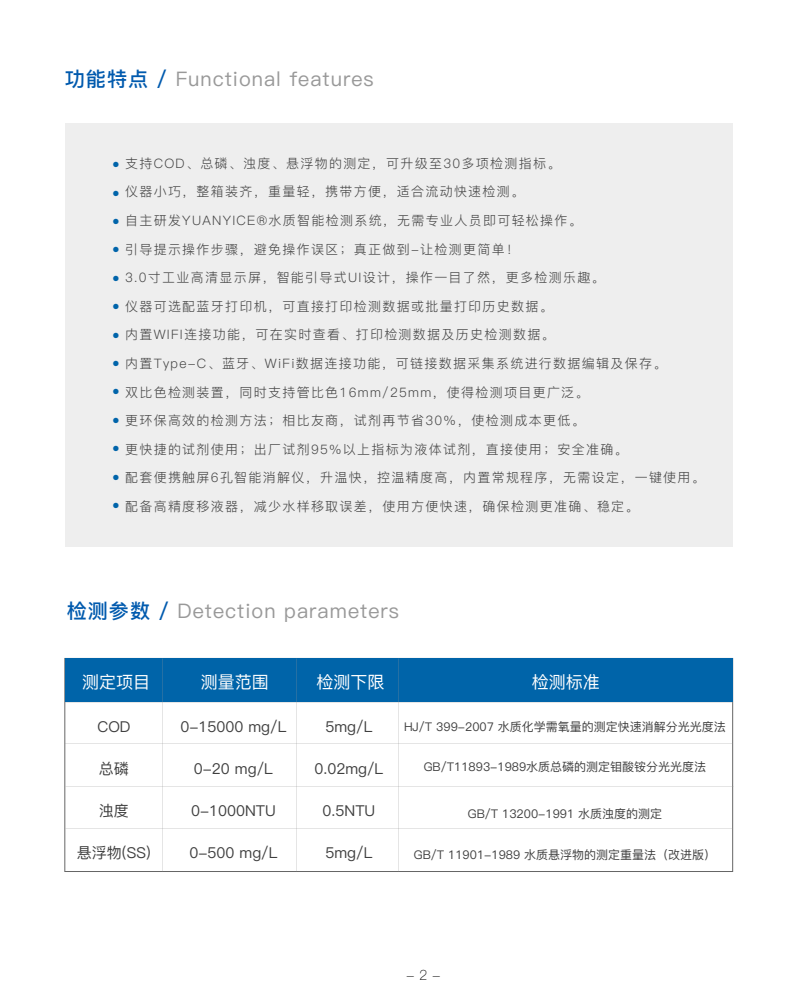
<style>
.page{position:relative;width:800px;height:1000px;background:#fff}
.page>*{position:absolute;margin:0;border:0;box-sizing:border-box;transform-origin:0 0}
.t1{font:20.1px "Ping Fang SC Medium";letter-spacing:.05em;color:#999}
.t2{font:17px "Ping Fang SC Medium";color:#fff}
.t3{font:15px "Ping Fang SC Medium";color:#3f3f3f}
.t4{font:14px "Ping Fang SC Light";color:#000}
.t5{font:13px/28.6px "Ping Fang SC Regular";letter-spacing:.1em;color:#444}
.t6{font:12px "Ping Fang SC Medium";color:#3f3f3f}
.t7{font:7px "Ping Fang SC Medium";color:#0064aa}
.s1{font-family:"Ping Fang SC Bold";color:#005aae}
</style>
<div class="page">
<div style="left:65px;top:123px;width:668px;height:424px;background:#eee"></div>
<div style="left:65px;top:658px;width:668px;height:44px;background:#0064a9"></div>
<h1 class="t1" style="left:65px;top:67px;width:310px"><span class="s1">功能特点 /</span> Functional features</h1>
<p class="t5" style="left:125px;top:149px;width:437px">支持COD、总磷、浊度、悬浮物的测定，可升级至30多项检测指标。仪器小巧，整箱装齐，重量轻，携带方便，适合流动快速检测。</p>
<p class="t5" style="left:125px;top:206px;width:458px">自主研发YUANYICE®水质智能检测系统，无需专业人员即可轻松操作。引导提示操作步骤，避免操作误区；真正做到-让检测更简单！</p>
<p class="t5" style="left:125px;top:263px;width:481px">3.0寸工业高清显示屏，智能引导式UI设计，操作一目了然，更多检测乐趣。仪器可选配蓝牙打印机，可直接打印检测数据或批量打印历史数据。<br>内置WIFI连接功能，可在实时查看、打印检测数据及历史检测数据。</p>
<p class="t5" style="left:125px;top:349px;width:543px">内置Type-C、蓝牙、WiFi数据连接功能，可链接数据采集系统进行数据编辑及保存。双比色检测装置，同时支持管比色16mm/25mm，使得检测项目更广泛。</p>
<p class="t5" style="left:125px;top:406px;width:461px">更环保高效的检测方法；相比友商，试剂再节省30%，使检测成本更低。</p>
<p class="t5" style="left:125px;top:435px;width:581px">更快捷的试剂使用；出厂试剂95%以上指标为液体试剂，直接使用；安全准确。<br>配套便携触屏6孔智能消解仪，升温快，控温精度高，内置常规程序，无需设定，一键使用。</p>
<p class="t5" style="left:125px;top:492px;width:515px">配备高精度移液器，减少水样移取误差，使用方便快速，确保检测更准确、稳定。</p>
<p class="t7" style="left:112px;top:160px;width:8px">●</p>
<p class="t7" style="left:112px;top:189px;width:8px">●</p>
<p class="t7" style="left:112px;top:217px;width:8px">●</p>
<p class="t7" style="left:112px;top:246px;width:8px">●</p>
<p class="t7" style="left:112px;top:274px;width:8px">●</p>
<p class="t7" style="left:112px;top:302px;width:8px">●</p>
<p class="t7" style="left:112px;top:331px;width:8px">●</p>
<p class="t7" style="left:112px;top:359px;width:8px">●</p>
<p class="t7" style="left:112px;top:388px;width:8px">●</p>
<p class="t7" style="left:112px;top:416px;width:8px">●</p>
<p class="t7" style="left:112px;top:444px;width:8px">●</p>
<p class="t7" style="left:112px;top:473px;width:8px">●</p>
<p class="t7" style="left:112px;top:501px;width:8px">●</p>
<h1 class="t1" style="left:67px;top:599px;width:334px"><span class="s1">检测参数 /</span> Detection parameters</h1>
<h2 class="t2" style="left:82px;top:672px;width:69px">测定项目</h2>
<h2 class="t2" style="left:201px;top:672px;width:70px">测量范围</h2>
<h2 class="t2" style="left:316px;top:672px;width:69px">检测下限</h2>
<h2 class="t2" style="left:532px;top:672px;width:69px">检测标准</h2>
<p class="t3" style="left:97px;top:718px;width:35px">COD</p>
<p class="t3" style="left:99px;top:760px;width:31px">总磷</p>
<p class="t3" style="left:99px;top:802px;width:31px">浊度</p>
<p class="t3" style="left:77px;top:844px;width:75px">悬浮物(SS)</p>
<p class="t3" style="left:180px;top:718px;width:108px">0-15000 mg/L</p>
<p class="t3" style="left:194px;top:760px;width:81px">0-20 mg/L</p>
<p class="t3" style="left:191px;top:802px;width:86px">0-1000NTU</p>
<p class="t3" style="left:189px;top:844px;width:90px">0-500 mg/L</p>
<p class="t3" style="left:325px;top:718px;width:49px">5mg/L</p>
<p class="t3" style="left:315px;top:760px;width:70px">0.02mg/L</p>
<p class="t3" style="left:323px;top:802px;width:54px">0.5NTU</p>
<p class="t3" style="left:325px;top:844px;width:49px">5mg/L</p>
<p class="t6" style="left:404px;top:720px;width:323px">HJ/T 399-2007 水质化学需氧量的测定快速消解分光光度法</p>
<p class="t6" style="left:424px;top:759px;width:284px">GB/T11893-1989水质总磷的测定钼酸铵分光光度法</p>
<p class="t6" style="left:468px;top:807px;width:196px">GB/T 13200-1991 水质浊度的测定</p>
<p class="t6" style="left:414px;top:848px;width:304px">GB/T 11901-1989 水质悬浮物的测定重量法（改进版）</p>
<p class="t4" style="left:406px;top:967px;width:36px">- 2 -</p>
</div>
